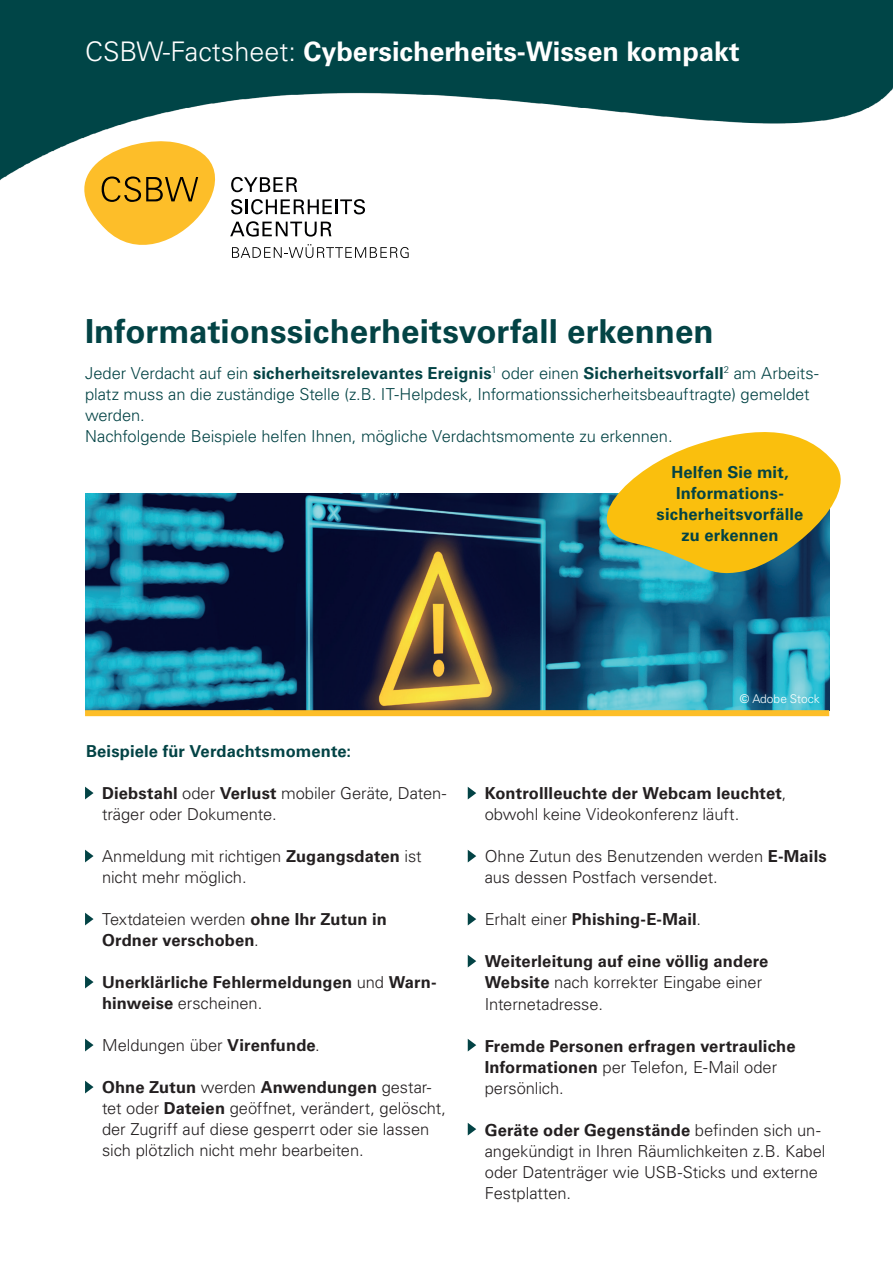
<style>
.page{position:relative;width:893px;height:1263px;background:#fff}
.page>*{position:absolute;margin:0;border:0;box-sizing:border-box;transform-origin:0 0}
.t1{font:700 33px "Univers LT Pro 65";color:#034345}
.t2{font:700 27px "Univers LT Pro 65";color:#fff}
.t3{font:300 16.5px/21px "Univers LT Pro 45";letter-spacing:-.005em;color:#231f20}
.t4{font:700 16.5px "Univers LT Pro 65";letter-spacing:.01em;color:#231f20}
.t5{font:700 16.5px/21px "Univers LT Pro 65";letter-spacing:.01em;color:#034345;text-align:center}
.t6{font:300 16.5px/21px "Univers LT Pro 45";letter-spacing:-.005em;color:#034345}
.t7{font:300 12px "Univers LT Pro 45";color:#fff}
.s1{font-family:"Univers LT Pro 45";font-weight:300}
.s2{font-family:"Univers LT Pro 65";font-weight:700}
</style>
<div class="page">
<img style="left:0;top:0;width:893px;height:181px">
<img style="left:85px;top:493px;width:744px;height:217px">
<svg style="left:85px;top:787px;width:9px;height:12px"></svg>
<svg style="left:85px;top:850px;width:9px;height:12px"></svg>
<svg style="left:85px;top:913px;width:9px;height:12px"></svg>
<svg style="left:85px;top:976px;width:9px;height:12px"></svg>
<svg style="left:85px;top:1039px;width:9px;height:12px"></svg>
<svg style="left:85px;top:1081px;width:9px;height:12px"></svg>
<svg style="left:468px;top:787px;width:8px;height:12px"></svg>
<svg style="left:468px;top:850px;width:8px;height:12px"></svg>
<svg style="left:468px;top:913px;width:8px;height:12px"></svg>
<svg style="left:468px;top:955px;width:8px;height:12px"></svg>
<svg style="left:468px;top:1039px;width:8px;height:12px"></svg>
<svg style="left:468px;top:1123px;width:8px;height:12px"></svg>
<svg style="left:84px;top:141px;width:325px;height:117px"></svg>
<div style="left:85px;top:710px;width:744px;height:6px;background:#fdbe28"></div>
<svg style="left:571px;top:432px;width:270px;height:148px;fill:#fabf0d"></svg>
<h2 class="t2" style="left:85px;top:35px;width:656px"><span class="s1">CSBW-Factsheet:</span> Cybersicherheits-Wissen kompakt</h2>
<h1 class="t1" style="left:85px;top:312px;width:630px">Informationssicherheitsvorfall erkennen</h1>
<p class="t5" style="left:85px;top:363px;width:735px"><span class="s1">Jeder Verdacht auf ein</span> sicherheitsrelevantes Ereignis<sup>1</sup> <span class="s1">oder einen</span> Sicherheitsvorfall<sup>2</sup> <span class="s1">am Arbeits-</span></p>
<p class="t6" style="left:85px;top:383px;width:726px">platz muss an die zuständige Stelle (z.B. IT-Helpdesk, Informationssicherheitsbeauftragte) gemeldet werden.<br>Nachfolgende Beispiele helfen Ihnen, mögliche Verdachtsmomente zu erkennen.</p>
<p class="t5" style="left:657px;top:462px;width:148px">Helfen Sie mit,<br>Informations&shy;sicherheitsvorfälle zu erkennen</p>
<p class="t5" style="left:86px;top:741px;width:267px">Beispiele für Verdachtsmomente:</p>
<p class="t3" style="left:102px;top:783px;width:346px"><span class="s2">Diebstahl</span> oder <span class="s2">Verlust</span> mobiler Geräte, Daten&shy;träger oder Dokumente.</p>
<p class="t3" style="left:102px;top:846px;width:321px">Anmeldung mit richtigen <span class="s2">Zugangsdaten</span> ist nicht mehr möglich.</p>
<p class="t3" style="left:102px;top:909px;width:286px">Textdateien werden <span class="s2">ohne Ihr Zutun in</span></p>
<p class="t4" style="left:102px;top:931px;width:158px">Ordner verschoben<span class="s1">.</span></p>
<p class="t4" style="left:102px;top:973px;width:336px">Unerklärliche Fehlermeldungen <span class="s1">und</span> Warn-</p>
<p class="t3" style="left:102px;top:993px;width:162px"><span class="s2">hinweise</span> erscheinen.</p>
<p class="t3" style="left:102px;top:1035px;width:219px">Meldungen über <span class="s2">Virenfunde</span>.</p>
<p class="t4" style="left:102px;top:1078px;width:331px">Ohne Zutun <span class="s1">werden</span> Anwendungen <span class="s1">gestar-</span></p>
<p class="t3" style="left:102px;top:1098px;width:345px">tet oder <span class="s2">Dateien</span> geöffnet, verändert, gelöscht, der Zugriff auf diese gesperrt oder sie lassen sich plötzlich nicht mehr bearbeiten.</p>
<p class="t7" style="left:740px;top:691px;width:81px">© Adobe Stock</p>
<p class="t4" style="left:485px;top:784px;width:303px">Kontrollleuchte der Webcam leuchtet<span class="s1">,</span></p>
<p class="t3" style="left:485px;top:804px;width:256px">obwohl keine Videokonferenz läuft.</p>
<p class="t3" style="left:485px;top:846px;width:343px">Ohne Zutun des Benutzenden werden <span class="s2">E-Mails </span>aus dessen Postfach versendet.</p>
<p class="t4" style="left:485px;top:910px;width:218px"><span class="s1">Erhalt einer</span> Phishing-E-Mail<span class="s1">.</span></p>
<p class="t4" style="left:485px;top:952px;width:285px">Weiterleitung auf eine völlig andere</p>
<p class="t3" style="left:485px;top:972px;width:279px"><span class="s2">Website</span> nach korrekter Eingabe einer<br>Internetadresse.</p>
<p class="t4" style="left:485px;top:1036px;width:312px">Fremde Personen erfragen vertrauliche</p>
<p class="t3" style="left:485px;top:1056px;width:294px"><span class="s2">Informationen</span> per Telefon, E-Mail oder persönlich.</p>
<p class="t4" style="left:485px;top:1120px;width:337px">Geräte oder Gegenstände <span class="s1">befinden sich un-</span></p>
<p class="t3" style="left:485px;top:1140px;width:342px">angekündigt in Ihren Räumlichkeiten z.B. Kabel oder Datenträger wie USB-Sticks und externe<br>Festplatten.</p>
</div>
